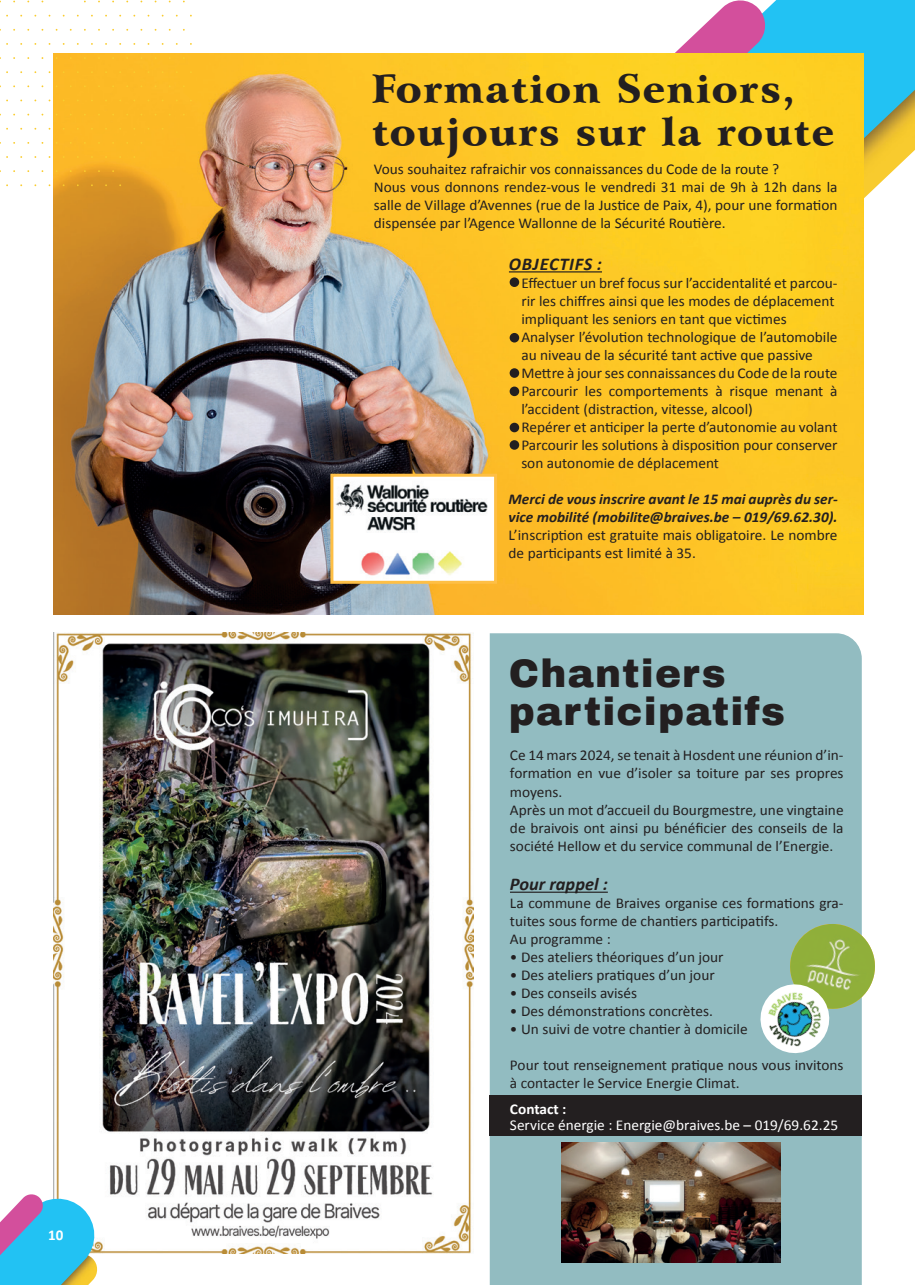
<style>
.page{position:relative;width:915px;height:1285px;background:#fff}
.page>*{position:absolute;margin:0;border:0;box-sizing:border-box;transform-origin:0 0}
.t1{font:900 39.15px/42.6px "Arrus BT";letter-spacing:.03em;color:#231f20}
.t2{font:900 38.85px/38.8px "Archivo";letter-spacing:.03em;color:#231f20}
.t3{font:italic 700 18px "Calibri";letter-spacing:.01em;color:#231f20}
.t4{font:italic 700 18px "Calibri";letter-spacing:.04em;color:#231f20}
.t5{font:15px/18px "Calibri";color:#231f20}
.t6{font:italic 700 15px/18px "Calibri";color:#231f20}
.t7{font:15px "Calibri";color:#fff}
.t8{font:700 15px "Calibri";color:#fff}
</style>
<div class="page">
<svg style="left:767px;top:0;width:147px;height:265px;fill:#22c2f3"></svg>
<svg style="left:675px;top:0;width:92px;height:53px"></svg>
<img style="left:53px;top:53px;width:810px;height:561px">
<img style="left:53px;top:632px;width:421px;height:621px">
<hr style="left:508px;top:271px;width:93px;height:1px;background:#231f20">
<img style="left:334px;top:477px;width:159px;height:102px">
<div style="left:330px;top:473px;width:167px;height:110px;border:3px solid #febf45"></div>
<div style="left:489px;top:633px;width:372px;height:651px;background:#92bcc1"></div>
<div style="left:489px;top:1095px;width:372px;height:40px;background:#231f20"></div>
<hr style="left:510px;top:891px;width:97px;height:1px;background:#231f20">
<img style="left:561px;top:1142px;width:218px;height:120px">
<svg style="left:0;top:1192px;width:98px;height:92px;background:#6abadb"></svg>
<div style="left:509px;top:277px;width:10px;height:10px;background:#231f20;border-radius:50%"></div>
<div style="left:509px;top:333px;width:10px;height:9px;background:#231f20;border-radius:50%"></div>
<div style="left:509px;top:368px;width:10px;height:10px;background:#231f20;border-radius:50%"></div>
<svg style="left:509px;top:386px;width:10px;height:10px"></svg>
<svg style="left:509px;top:422px;width:10px;height:10px"></svg>
<div style="left:509px;top:440px;width:10px;height:9px;background:#231f20;border-radius:50%"></div>
<svg style="left:755px;top:919px;width:120px;height:138px;background:#9fbf93"></svg>
<img style="left:759px;top:984px;width:71px;height:69px">
<p class="t8" style="left:48px;top:1224px;width:17px">10</p>
<h1 class="t1" style="left:371px;top:69px;width:464px">Formation Seniors, toujours sur la route</h1>
<p class="t5" style="left:373px;top:160px;width:465px">Vous souhaitez rafraichir vos connaissances du Code de la route ?<br>Nous vous donnons rendez-vous le vendredi 31 mai de 9h à 12h dans la salle de Village d’Avennes (rue de la Justice de Paix, 4), pour une formation dispensée par l’Agence Wallonne de la Sécurité Routière.</p>
<p class="t4" style="left:508px;top:252px;width:95px">OBJECTIFS :</p>
<p class="t5" style="left:521px;top:274px;width:318px">Effectuer un bref focus sur l’accidentalité et parcou&shy;rir les chiffres ainsi que les modes de déplacement impliquant les seniors en tant que victimes Analyser l’évolution technologique de l’automobile au niveau de la sécurité tant active que passive Mettre à jour ses connaissances du Code de la route Parcourir les comportements à risque menant à l’accident (distraction, vitesse, alcool)<br>Repérer et anticiper la perte d’autonomie au volant Parcourir les solutions à disposition pour conserver son autonomie de déplacement</p>
<p class="t6" style="left:508px;top:490px;width:330px">Merci de vous inscrire avant le 15 mai auprès du ser&shy;vice mobilité (mobilite@braives.be – 019/69.62.30).</p>
<p class="t5" style="left:508px;top:526px;width:330px">L’inscription est gratuite mais obligatoire. Le nombre de participants est limité à 35.</p>
<h2 class="t2" style="left:508px;top:653px;width:277px">Chantiers participatifs</h2>
<p class="t5" style="left:510px;top:746px;width:335px">Ce 14 mars 2024, se tenait à Hosdent une réunion d’in&shy;formation en vue d’isoler sa toiture par ses propres moyens.<br>Après un mot d’accueil du Bourgmestre, une vingtaine de braivois ont ainsi pu bénéficier des conseils de la société Hellow et du service communal de l’Energie.</p>
<p class="t3" style="left:510px;top:872px;width:99px">Pour rappel :</p>
<p class="t5" style="left:510px;top:894px;width:335px">La commune de Braives organise ces formations gra&shy;tuites sous forme de chantiers participatifs.<br>Au programme :</p>
<p class="t5" style="left:510px;top:948px;width:215px">• Des ateliers théoriques d’un jour</p>
<p class="t5" style="left:510px;top:966px;width:206px">• Des ateliers pratiques d’un jour</p>
<p class="t5" style="left:510px;top:984px;width:129px">• Des conseils avisés</p>
<p class="t5" style="left:510px;top:1002px;width:204px">• Des démonstrations concrètes.</p>
<p class="t5" style="left:510px;top:1020px;width:239px">• Un suivi de votre chantier à domicile</p>
<p class="t5" style="left:510px;top:1056px;width:335px">Pour tout renseignement pratique nous vous invitons à contacter le Service Energie Climat.</p>
<p class="t8" style="left:510px;top:1098px;width:58px">Contact :</p>
<p class="t7" style="left:510px;top:1115px;width:329px">Service énergie : Energie@braives.be – 019/69.62.25</p>
</div>
